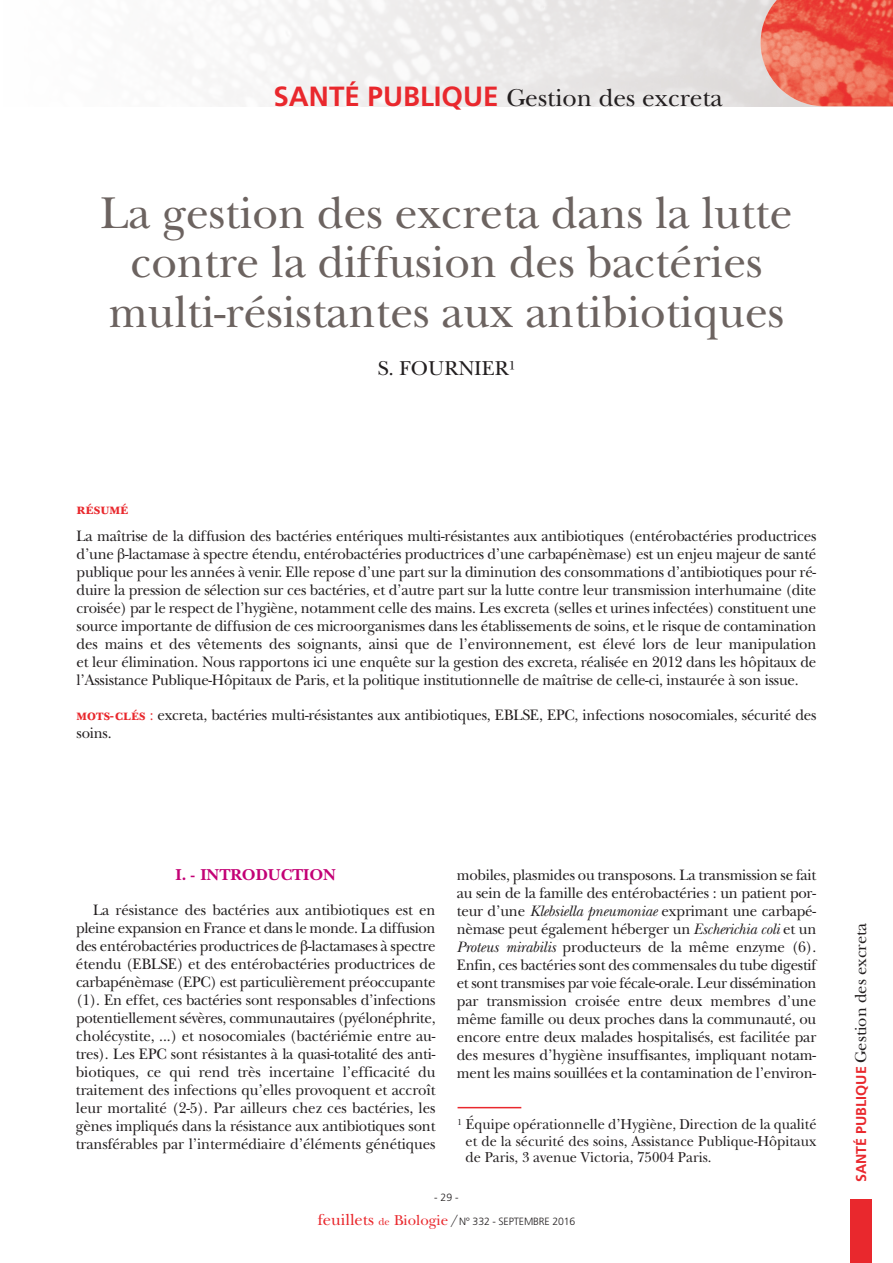
<style>
.page{position:relative;width:893px;height:1263px;background:#fff}
.page>*{position:absolute;margin:0;border:0;box-sizing:border-box;transform-origin:0 0}
.t1{font:46.5px/49.5px "New Baskerville";color:#6c6360;text-align:center}
.t2{font:25.5px "New Baskerville";color:#231f20}
.t3{font:21px "New Baskerville";color:#231f20}
.t4{font:16.5px "New Baskerville";color:#231f20}
.t5{font:16.5px "New Baskerville Bold SC";letter-spacing:-.005em;color:#c30175}
.t6{font:15.75px/18px "New Baskerville";letter-spacing:-.015em;color:#231f20;text-align:justify;scale:.95 1}
.t7{font:15px/16.5px "New Baskerville";color:#231f20;text-align:justify;scale:.95 1}
.t8{font:15px "New Baskerville Bold SC";letter-spacing:-.005em;color:#e9282d}
.t9{font:300 10.5px "Frutiger";letter-spacing:-.015em;color:#231f20}
.s1{font-family:"Frutiger";font-weight:700;font-size:27.75px;color:#e9282d}
.s2{font-family:"New Baskerville Bold SC";font-size:15px;color:#e9282d}
.s3{color:#e9282d}
.s4{font-style:italic}
.s5{font-family:"New Baskerville";font-weight:400;font-size:16.5px;color:#e9282d}
.s6{font-family:"New Baskerville";font-weight:400;color:#e9282d}
.s7{font-family:"New Baskerville";font-weight:400;font-size:15px;color:#e9282d}
.s8{font-family:"New Baskerville";font-weight:400;font-size:15px}
.s9{font-family:"Frutiger";font-weight:700;font-size:14.25px;color:#e9282d}
</style>
<div class="page">
<svg style="left:215px;top:0;width:546px;height:106px"></svg>
<img style="left:761px;top:0;width:132px;height:106px">
<div style="left:850px;top:1199px;width:22px;height:64px;background:#e9282d"></div>
<hr style="left:458px;top:1107px;width:63px;height:1px;background:#e9282d">
<h2 class="t2" style="left:273px;top:89px;width:451px"><span class="s1">SANTÉ PUBLIQUE</span> Gestion des excreta</h2>
<h1 class="t1" style="left:100px;top:193px;width:694px">La gestion des excreta dans la lutte contre la diffusion des bactéries multi-résistantes aux antibiotiques</h1>
<h3 class="t3" style="left:378px;top:361px;width:139px">S. FOURNIER¹</h3>
<p class="t8" style="left:77px;top:504px;width:54px">résumé</p>
<p class="t6" style="left:77px;top:528px;width:780px">La maîtrise de la diffusion des bactéries entériques multi-résistantes aux antibiotiques (entérobactéries productrices d’une -lactamase à spectre étendu, entérobactéries productrices d’une carbapénèmase) est un enjeu majeur de santé publique pour les années à venir. Elle repose d’une part sur la diminution des consommations d’antibiotiques pour ré&shy;duire la pression de sélection sur ces bactéries, et d’autre part sur la lutte contre leur transmission interhumaine (dite croisée) par le respect de l’hygiène, notamment celle des mains. Les excreta (selles et urines infectées) constituent une source importante de diffusion de ces microorganismes dans les établissements de soins, et le risque de contamination des mains et des vêtements des soignants, ainsi que de l’environnement, est élevé lors de leur manipulation et leur élimination. Nous rapportons ici une enquête sur la gestion des excreta, réalisée en 2012 dans les hôpitaux de l’Assistance Publique-Hôpitaux de Paris, et la politique institutionnelle de maîtrise de celle-ci, instaurée à son issue.</p>
<p class="t6" style="left:77px;top:707px;width:780px"><span class="s2">mots-clés</span> <span class="s3">:</span> excreta, bactéries multi-résistantes aux antibiotiques, EBLSE, EPC, infections nosocomiales, sécurité des soins.</p>
<p class="t5" style="left:176px;top:869px;width:162px">I. - INTRODUCTION</p>
<p class="t6" style="left:76px;top:903px;width:380px;text-indent:17px">La résistance des bactéries aux antibiotiques est en pleine expansion en France et dans le monde. La diffusion des entérobactéries productrices de -lactamases à spectre étendu (EBLSE) et des entérobactéries productrices de carbapénèmase (EPC) est particulièrement préoccupante (1). En effet, ces bactéries sont responsables d’infections potentiellement sévères, communautaires (pyélonéphrite, cholécystite, ...) et nosocomiales (bactériémie entre au&shy;tres). Les EPC sont résistantes à la quasi-totalité des anti&shy;biotiques, ce qui rend très incertaine l’efficacité du traitement des infections qu’elles provoquent et accroît leur mortalité (2-5). Par ailleurs chez ces bactéries, les gènes impliqués dans la résistance aux antibiotiques sont transférables par l’intermédiaire d’éléments génétiques</p>
<p class="t6" style="left:457px;top:868px;width:380px">mobiles, plasmides ou transposons. La transmission se fait au sein de la famille des entérobactéries : un patient por&shy;teur d’une <span class="s4">Klebsiella pneumoniae</span> exprimant une carbapé&shy;nèmase peut également héberger un <span class="s4">Escherichia coli</span> et un <span class="s4">Proteus mirabilis</span> producteurs de la même enzyme (6).<br>Enfin, ces bactéries sont des commensales du tube digestif et sont transmises par voie fécale-orale. Leur dissémination par transmission croisée entre deux membres d’une même famille ou deux proches dans la communauté, ou encore entre deux malades hospitalisés, est facilitée par des mesures d’hygiène insuffisantes, impliquant notam&shy;ment les mains souillées et la contamination de l’environ-</p>
<p class="t7" style="left:466px;top:1118px;width:371px;text-indent:-8px"><sup>1</sup> Équipe opérationnelle d’Hygiène, Direction de la qualité et de la sécurité des soins, Assistance Publique-Hôpitaux de Paris, 3 avenue Victoria, 75004 Paris.</p>
<p class="t9" style="left:434px;top:1193px;width:26px">-29-</p>
<p class="t9" style="left:318px;top:1217px;width:259px"><span class="s5">feuillets</span> <span class="s6">de</span> <span class="s7">Biologie</span><span class="s8">/</span>N° 332 - SEPTEMBRE 2016</p>
<p class="t4" style="left:855px;top:1182px;width:261px;rotate:-90deg"><span class="s9">SANTÉ PUBLIQUE</span> Gestion des excreta</p>
</div>
